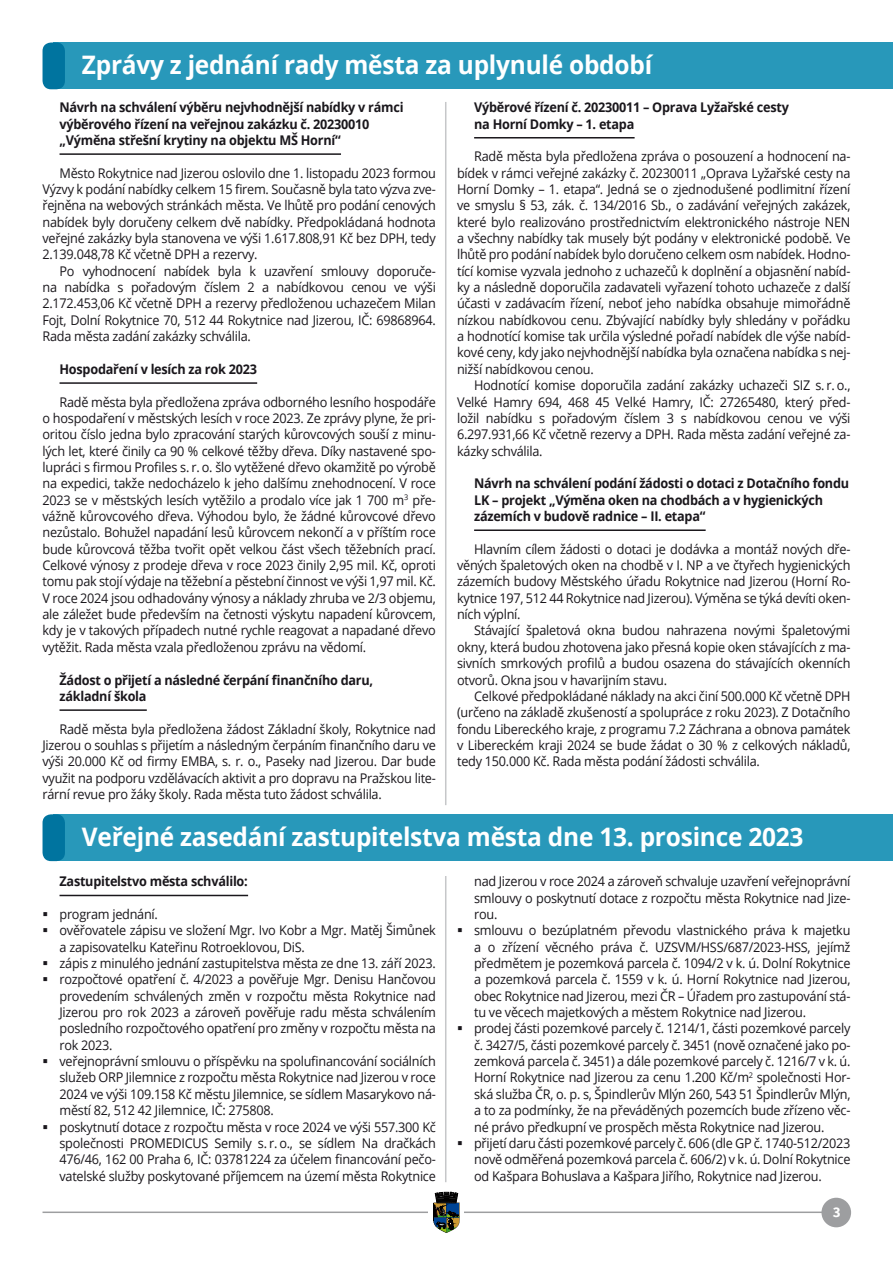
<style>
.page{position:relative;width:893px;height:1263px;background:#fff}
.page>*{position:absolute;margin:0;border:0;box-sizing:border-box;transform-origin:0 0}
.Nadpis_H1{font:700 25.5px "Open Sans";letter-spacing:-.01em;color:#fff;scale:.96 1}
.t1{font:700 15px "Source Sans Pro";color:#fff}
.AAA_Body_Text{font:13.35px/16.4px "Open Sans";letter-spacing:-.02em;color:#1a171c;text-align:justify;scale:.95 1}
.Nadpis_H8{font:700 13.35px/16.4px "Open Sans";letter-spacing:-.02em;color:#1a171c;scale:.95 1}
</style>
<div class="page">
<hr style="left:43px;top:1211px;width:807px;height:2px;background:#9d9ea0">
<div style="left:429px;top:1192px;width:35px;height:42px;background:#fff"></div>
<svg style="left:433px;top:1192px;width:27px;height:41px"></svg>
<div style="left:821px;top:1198px;width:30px;height:29px;background:#9d9ea0;border-radius:50%"></div>
<div style="left:54px;top:43px;width:839px;height:46px;background:#2898ba"></div>
<div style="left:43px;top:43px;width:22px;height:46px;background:#00749f;border-radius:9px"></div>
<hr style="left:60px;top:153px;width:281px;height:2px;background:#1a171c">
<hr style="left:60px;top:382px;width:197px;height:2px;background:#1a171c">
<hr style="left:60px;top:709px;width:87px;height:2px;background:#1a171c">
<hr style="left:474px;top:137px;width:161px;height:2px;background:#1a171c">
<hr style="left:474px;top:529px;width:232px;height:2px;background:#1a171c">
<hr style="left:445px;top:102px;width:1px;height:703px;background:#c6c7c9">
<div style="left:54px;top:814px;width:839px;height:47px;background:#2898ba"></div>
<div style="left:43px;top:814px;width:22px;height:47px;background:#00749f;border-radius:9px"></div>
<hr style="left:60px;top:895px;width:188px;height:1px;background:#1a171c">
<hr style="left:445px;top:876px;width:1px;height:306px;background:#c6c7c9">
<p class="Nadpis_H1" style="left:82px;top:47px;width:595px">Zprávy z jednání rady města za uplynulé období</p>
<p class="Nadpis_H8" style="left:60px;top:99px;width:364px">Návrh na schválení výběru nejvhodnější nabídky v rámci výběrového řízení na veřejnou zakázku č. 20230010 „Výměna střešní krytiny na objektu MŠ Horní“</p>
<p class="AAA_Body_Text" style="left:43px;top:164px;width:416px;text-indent:17px">Město Rokytnice nad Jizerou oslovilo dne 1. listopadu 2023 formou Výzvy k podání nabídky celkem 15 firem. Současně byla tato výzva zve&shy;řejněna na webových stránkách města. Ve lhůtě pro podání cenových nabídek byly doručeny celkem dvě nabídky. Předpokládaná hodnota veřejné zakázky byla stanovena ve výši 1.617.808,91 Kč bez DPH, tedy 2.139.048,78 Kč včetně DPH a rezervy.</p>
<p class="AAA_Body_Text" style="left:43px;top:262px;width:416px;text-indent:17px">Po vyhodnocení nabídek byla k uzavření smlouvy doporuče&shy;na nabídka s pořadovým číslem 2 a nabídkovou cenou ve výši 2.172.453,06 Kč včetně DPH a rezervy předloženou uchazečem Milan Fojt, Dolní Rokytnice 70, 512 44 Rokytnice nad Jizerou, IČ: 69868964.<br>Rada města zadání zakázky schválila.</p>
<p class="Nadpis_H8" style="left:60px;top:360px;width:209px">Hospodaření v lesích za rok 2023</p>
<p class="AAA_Body_Text" style="left:43px;top:393px;width:416px;text-indent:17px">Radě města byla předložena zpráva odborného lesního hospodáře o hospodaření v městských lesích v roce 2023. Ze zprávy plyne, že pri&shy;oritou číslo jedna bylo zpracování starých kůrovcových souší z minu&shy;lých let, které činily ca 90 % celkové těžby dřeva. Díky nastavené spo&shy;lupráci s firmou Profiles s. r. o. šlo vytěžené dřevo okamžitě po výrobě na expedici, takže nedocházelo k jeho dalšímu znehodnocení. V roce 2023 se v městských lesích vytěžilo a prodalo více jak 1 700 m<sup>3</sup> pře&shy;vážně kůrovcového dřeva. Výhodou bylo, že žádné kůrovcové dřevo nezůstalo. Bohužel napadání lesů kůrovcem nekončí a v příštím roce bude kůrovcová těžba tvořit opět velkou část všech těžebních prací.<br>Celkové výnosy z prodeje dřeva v roce 2023 činily 2,95 mil. Kč, oproti tomu pak stojí výdaje na těžební a pěstební činnost ve výši 1,97 mil. Kč.<br>V roce 2024 jsou odhadovány výnosy a náklady zhruba ve 2/3 objemu, ale záležet bude především na četnosti výskytu napadení kůrovcem, kdy je v takových případech nutné rychle reagovat a napadané dřevo vytěžit. Rada města vzala předloženou zprávu na vědomí.</p>
<p class="Nadpis_H8" style="left:60px;top:671px;width:332px">Žádost o přijetí a následné čerpání finančního daru, základní škola</p>
<p class="AAA_Body_Text" style="left:43px;top:720px;width:416px;text-indent:17px">Radě města byla předložena žádost Základní školy, Rokytnice nad Jizerou o souhlas s přijetím a následným čerpáním finančního daru ve výši 20.000 Kč od firmy EMBA, s. r. o., Paseky nad Jizerou. Dar bude využit na podporu vzdělávacích aktivit a pro dopravu na Pražskou lite&shy;rární revue pro žáky školy. Rada města tuto žádost schválila.</p>
<p class="Nadpis_H8" style="left:474px;top:99px;width:333px">Výběrové řízení č. 20230011 – Oprava Lyžařské cesty na Horní Domky – 1. etapa</p>
<p class="AAA_Body_Text" style="left:457px;top:148px;width:416px;text-indent:17px">Radě města byla předložena zpráva o posouzení a hodnocení na&shy;bídek v rámci veřejné zakázky č. 20230011 „Oprava Lyžařské cesty na Horní Domky – 1. etapa“. Jedná se o zjednodušené podlimitní řízení ve smyslu § 53, zák. č. 134/2016 Sb., o zadávání veřejných zakázek, které bylo realizováno prostřednictvím elektronického nástroje NEN a všechny nabídky tak musely být podány v elektronické podobě. Ve lhůtě pro podání nabídek bylo doručeno celkem osm nabídek. Hodno&shy;tící komise vyzvala jednoho z uchazečů k doplnění a objasnění nabíd&shy;ky a následně doporučila zadavateli vyřazení tohoto uchazeče z další účasti v zadávacím řízení, neboť jeho nabídka obsahuje mimořádně nízkou nabídkovou cenu. Zbývající nabídky byly shledány v pořádku a hodnotící komise tak určila výsledné pořadí nabídek dle výše nabíd&shy;kové ceny, kdy jako nejvhodnější nabídka byla označena nabídka s nej&shy;nižší nabídkovou cenou.</p>
<p class="AAA_Body_Text" style="left:457px;top:377px;width:416px;text-indent:17px">Hodnotící komise doporučila zadání zakázky uchazeči SIZ s. r. o., Velké Hamry 694, 468 45 Velké Hamry, IČ: 27265480, který před&shy;ložil nabídku s pořadovým číslem 3 s nabídkovou cenou ve výši 6.297.931,66 Kč včetně rezervy a DPH. Rada města zadání veřejné za&shy;kázky schválila.</p>
<p class="Nadpis_H8" style="left:474px;top:475px;width:396px">Návrh na schválení podání žádosti o dotaci z Dotačního fondu<br>LK – projekt „Výměna oken na chodbách a v hygienických zázemích v budově radnice – II. etapa“</p>
<p class="AAA_Body_Text" style="left:457px;top:540px;width:416px;text-indent:17px">Hlavním cílem žádosti o dotaci je dodávka a montáž nových dře&shy;věných špaletových oken na chodbě v I. NP a ve čtyřech hygienických zázemích budovy Městského úřadu Rokytnice nad Jizerou (Horní Ro&shy;kytnice 197, 512 44 Rokytnice nad Jizerou). Výměna se týká devíti oken&shy;ních výplní.</p>
<p class="AAA_Body_Text" style="left:457px;top:622px;width:416px;text-indent:17px">Stávající špaletová okna budou nahrazena novými špaletovými okny, která budou zhotovena jako přesná kopie oken stávajících z ma&shy;sivních smrkových profilů a budou osazena do stávajících okenních otvorů. Okna jsou v havarijním stavu.</p>
<p class="AAA_Body_Text" style="left:457px;top:687px;width:416px;text-indent:17px">Celkové předpokládané náklady na akci činí 500.000 Kč včetně DPH (určeno na základě zkušeností a spolupráce z roku 2023). Z Dotačního fondu Libereckého kraje, z programu 7.2 Záchrana a obnova památek v Libereckém kraji 2024 se bude žádat o 30 % z celkových nákladů, tedy 150.000 Kč. Rada města podání žádosti schválila.</p>
<p class="Nadpis_H1" style="left:82px;top:818px;width:753px">Veřejné zasedání zastupitelstva města dne 13. prosince 2023</p>
<p class="Nadpis_H8" style="left:60px;top:873px;width:200px">Zastupitelstvo města schválilo:</p>
<p class="AAA_Body_Text" style="left:60px;top:905px;width:105px">program jednání.</p>
<p class="AAA_Body_Text" style="left:60px;top:922px;width:398px">ověřovatele zápisu ve složení Mgr. Ivo Kobr a Mgr. Matěj Šimůnek a zapisovatelku Kateřinu Rotroeklovou, DiS.</p>
<p class="AAA_Body_Text" style="left:60px;top:955px;width:398px">zápis z minulého jednání zastupitelstva města ze dne 13. září 2023.</p>
<p class="AAA_Body_Text" style="left:60px;top:971px;width:398px">rozpočtové opatření č. 4/2023 a pověřuje Mgr. Denisu Hančovou provedením schválených změn v rozpočtu města Rokytnice nad Jizerou pro rok 2023 a zároveň pověřuje radu města schválením posledního rozpočtového opatření pro změny v rozpočtu města na rok 2023.</p>
<p class="AAA_Body_Text" style="left:60px;top:1053px;width:398px">veřejnoprávní smlouvu o příspěvku na spolufinancování sociálních služeb ORP Jilemnice z rozpočtu města Rokytnice nad Jizerou v roce 2024 ve výši 109.158 Kč městu Jilemnice, se sídlem Masarykovo ná&shy;městí 82, 512 42 Jilemnice, IČ: 275808.</p>
<p class="AAA_Body_Text" style="left:60px;top:1118px;width:398px">poskytnutí dotace z rozpočtu města v roce 2024 ve výši 557.300 Kč společnosti PROMEDICUS Semily s. r. o., se sídlem Na dračkách 476/46, 162 00 Praha 6, IČ: 03781224 za účelem financování pečo&shy;vatelské služby poskytované příjemcem na území města Rokytnice</p>
<p class="AAA_Body_Text" style="left:474px;top:873px;width:398px">nad Jizerou v roce 2024 a zároveň schvaluje uzavření veřejnoprávní smlouvy o poskytnutí dotace z rozpočtu města Rokytnice nad Jize&shy;rou.</p>
<p class="AAA_Body_Text" style="left:474px;top:922px;width:398px">smlouvu o bezúplatném převodu vlastnického práva k majetku a o zřízení věcného práva č. UZSVM/HSS/687/2023-HSS, jejímž předmětem je pozemková parcela č. 1094/2 v k. ú. Dolní Rokytnice a pozemková parcela č. 1559 v k. ú. Horní Rokytnice nad Jizerou, obec Rokytnice nad Jizerou, mezi ČR – Úřadem pro zastupování stá&shy;tu ve věcech majetkových a městem Rokytnice nad Jizerou.</p>
<p class="AAA_Body_Text" style="left:474px;top:1020px;width:398px">prodej části pozemkové parcely č. 1214/1, části pozemkové parcely č. 3427/5, části pozemkové parcely č. 3451 (nově označené jako po&shy;zemková parcela č. 3451) a dále pozemkové parcely č. 1216/7 v k. ú.<br>Horní Rokytnice nad Jizerou za cenu 1.200 Kč/m<sup>2</sup> společnosti Hor&shy;ská služba ČR, o. p. s, Špindlerův Mlýn 260, 543 51 Špindlerův Mlýn, a to za podmínky, že na převáděných pozemcích bude zřízeno věc&shy;né právo předkupní ve prospěch města Rokytnice nad Jizerou.</p>
<p class="AAA_Body_Text" style="left:474px;top:1134px;width:398px">přijetí daru části pozemkové parcely č. 606 (dle GP č. 1740-512/2023 nově odměřená pozemková parcela č. 606/2) v k. ú. Dolní Rokytnice od Kašpara Bohuslava a Kašpara Jiřího, Rokytnice nad Jizerou.</p>
<p class="t1" style="left:833px;top:1201px;width:9px">3</p>
</div>
